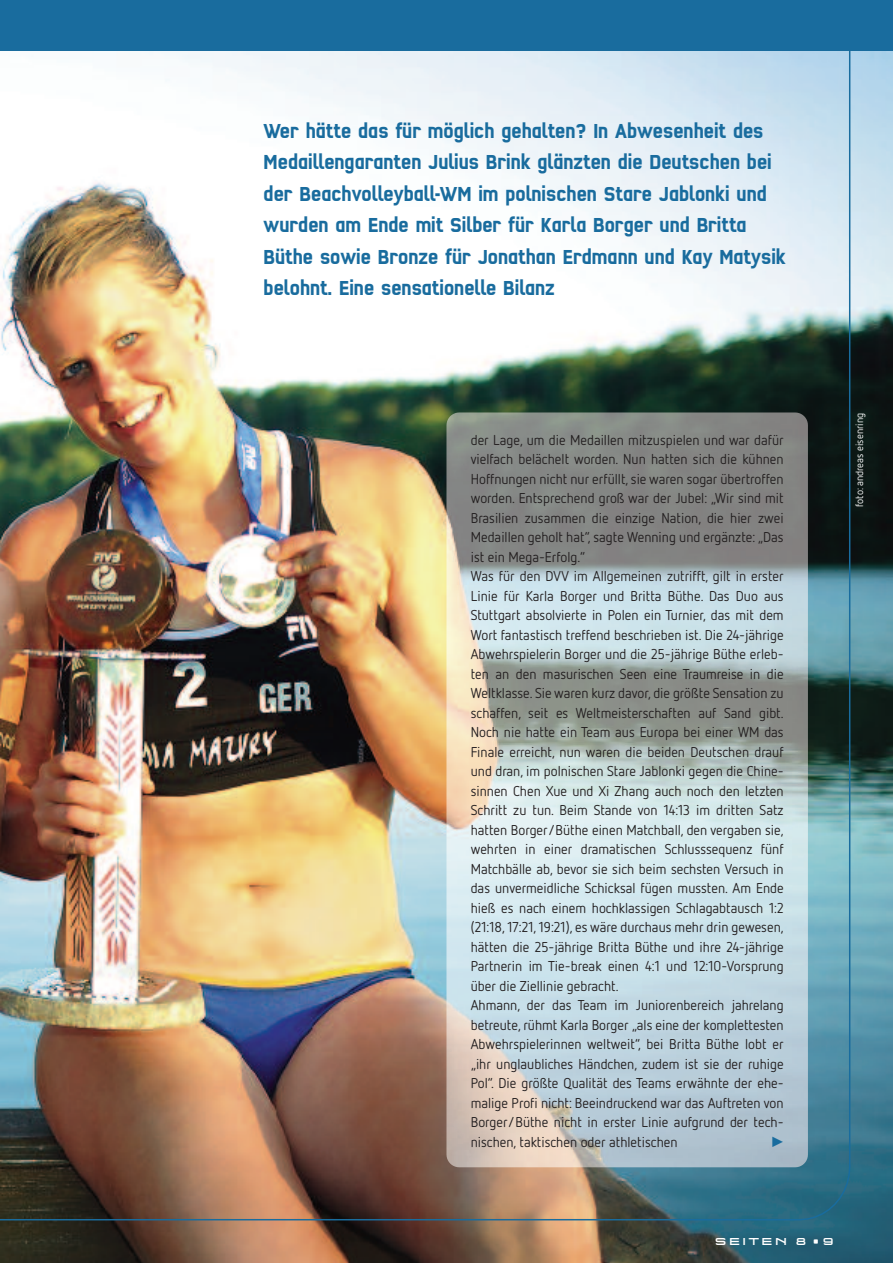
<style>
.page{position:relative;width:893px;height:1263px;background:#fff}
.page>*{position:absolute;margin:0;border:0;box-sizing:border-box;transform-origin:0 0}
.t1{font:500 21px/31.5px "Q Type Comp";color:#196c9e;scale:.95 1}
.t2{font:14.25px/19.5px "Netto";color:#231f20}
.t3{font:10.5px "Netto";color:#fff}
.t4{font:500 10.5px "Q Type Ext";letter-spacing:.25em;color:#fff}
</style>
<div class="page">
<img style="left:0;top:51px;width:893px;height:1212px">
<img style="left:0;top:51px;width:850px;height:1169px">
<img style="left:446px;top:412px;width:362px;height:755px">
<div style="left:0;top:0;width:893px;height:51px;background:#196c9e"></div>
<svg style="left:772px;top:1136px;width:11px;height:11px"></svg>
<p class="t1" style="left:264px;top:117px;width:551px">Wer hätte das für möglich gehalten? In Abwesenheit des Medaillengaranten Julius Brink glänzten die Deutschen bei der Beachvolleyball-WM im polnischen Stare Jablonki und wurden am Ende mit Silber für Karla Borger und Britta Büthe sowie Bronze für Jonathan Erdmann und Kay Matysik belohnt. Eine sensationelle Bilanz</p>
<p class="t2" style="left:471px;top:431px;width:314px">der Lage, um die Medaillen mitzuspielen und war dafür vielfach belächelt worden. Nun hatten sich die kühnen Hoffnungen nicht nur erfüllt, sie waren sogar übertroffen worden. Entsprechend groß war der Jubel: „Wir sind mit Brasilien zusammen die einzige Nation, die hier zwei Medaillen geholt hat”, sagte Wenning und ergänzte: „Das ist ein Mega-Erfolg.”<br>Was für den DVV im Allgemeinen zutrifft, gilt in erster Linie für Karla Borger und Britta Büthe. Das Duo aus Stuttgart absolvierte in Polen ein Turnier, das mit dem Wort fantastisch treffend beschrieben ist. Die 24-jährige Abwehrspielerin Borger und die 25-jährige Büthe erleb&shy;ten an den masurischen Seen eine Traumreise in die Weltklasse. Sie waren kurz davor, die größte Sensation zu schaffen, seit es Weltmeisterschaften auf Sand gibt.<br>Noch nie hatte ein Team aus Europa bei einer WM das Finale erreicht, nun waren die beiden Deutschen drauf und dran, im polnischen Stare Jablonki gegen die Chine&shy;sinnen Chen Xue und Xi Zhang auch noch den letzten Schritt zu tun. Beim Stande von 14:13 im dritten Satz hatten Borger/Büthe einen Matchball, den vergaben sie, wehrten in einer dramatischen Schlusssequenz fünf Matchbälle ab, bevor sie sich beim sechsten Versuch in das unvermeidliche Schicksal fügen mussten. Am Ende hieß es nach einem hochklassigen Schlagabtausch 1:2 (21:18, 17:21, 19:21), es wäre durchaus mehr drin gewesen, hätten die 25-jährige Britta Büthe und ihre 24-jährige Partnerin im Tie-break einen 4:1 und 12:10-Vorsprung über die Ziellinie gebracht.<br>Ahmann, der das Team im Juniorenbereich jahrelang betreute, rühmt Karla Borger „als eine der komplettesten Abwehrspielerinnen weltweit”, bei Britta Büthe lobt er „ihr unglaubliches Händchen, zudem ist sie der ruhige Pol”. Die größte Qualität des Teams erwähnte der ehe&shy;malige Profi nicht: Beeindruckend war das Auftreten von Borger/Büthe nicht in erster Linie aufgrund der tech&shy;nischen, taktischen oder athletischen</p>
<p class="t3" style="left:856px;top:507px;width:95px;rotate:-90deg">foto: andreas eisenring</p>
<p class="t4" style="left:715px;top:1238px;width:93px">SEITEN 8</p>
<p class="t4" style="left:812px;top:1238px;width:23px">•9</p>
</div>
